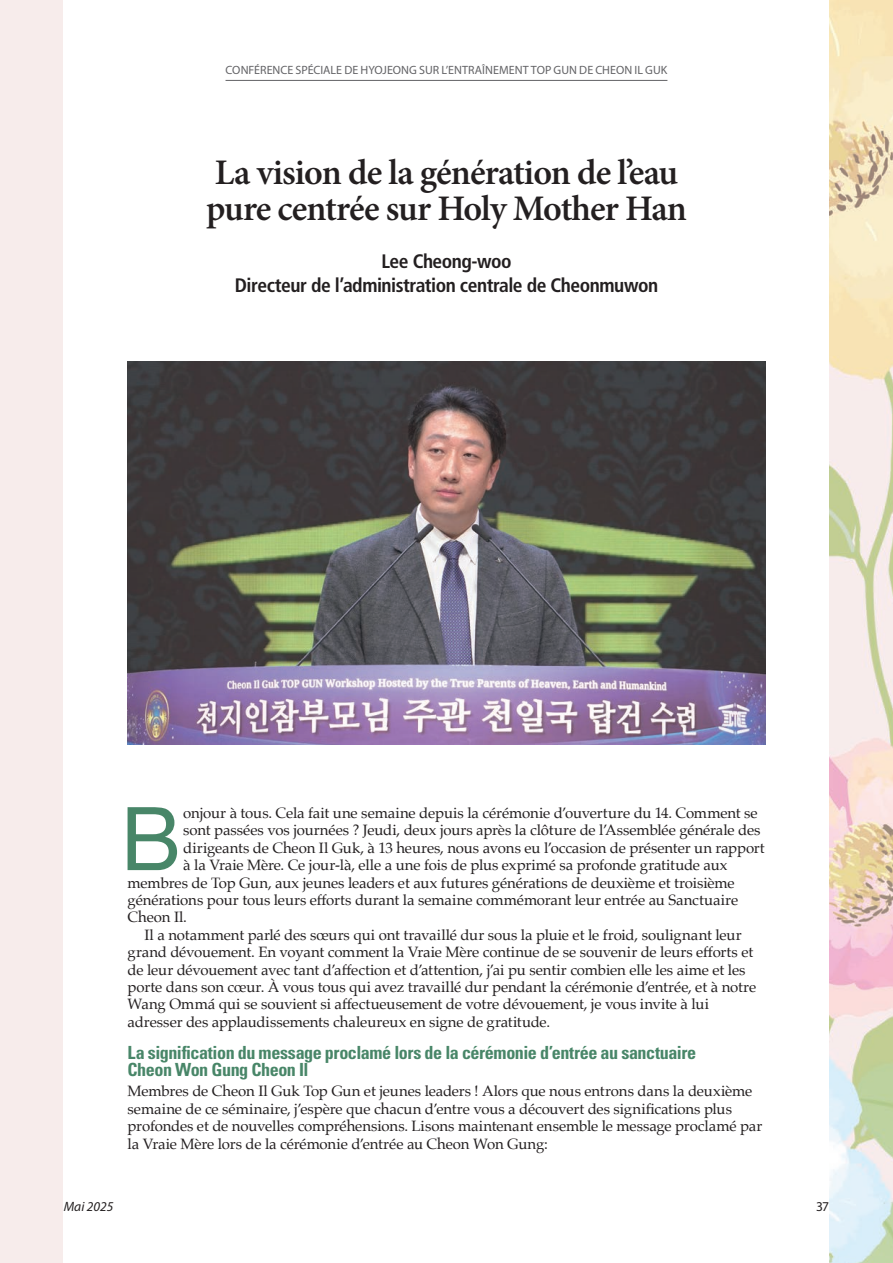
<style>
.page{position:relative;width:893px;height:1263px;background:#fff}
.page>*{position:absolute;margin:0;border:0;box-sizing:border-box;transform-origin:0 0}
.t1{font:88.05px "Helvetica Neue LT Std";color:#488668}
.t2{font:600 36px/36px "Minion Pro";letter-spacing:-.03em;color:#231f20}
.t3{font:700 condensed 19.5px/24px "Frutiger LT Std";letter-spacing:-.025em;color:#231f20;text-align:center}
.t4{font:700 condensed 18.15px/17.4px "Univers LT Std";letter-spacing:-.025em;color:#488668}
.t5{font:15px/17.4px "Palatino";letter-spacing:-.01em;color:#231f20}
.t6{font:italic 13.5px "Myriad Pro";color:#231f20}
.t7{font:13.5px "Myriad Pro";color:#231f20}
.t8{font:12px "Myriad Pro";color:#636366}
</style>
<div class="page">
<img style="left:0;top:0;width:893px;height:1263px">
<div style="left:64px;top:0;width:765px;height:1263px;background:#fff"></div>
<hr style="left:226px;top:80px;width:441px;height:1px;background:#636366">
<img style="left:128px;top:361px;width:637px;height:383px">
<p class="t8" style="left:226px;top:62px;width:443px">CONFÉRENCE SPÉCIALE DE HYOJEONG SUR L’ENTRAÎNEMENT TOP GUN DE CHEON IL GUK</p>
<h2 class="t2" style="left:206px;top:154px;width:482px">La vision de la génération de l’eau pure centrée sur Holy Mother Han</h2>
<h3 class="t3" style="left:235px;top:249px;width:425px">Lee Cheong-woo<br>Directeur de l’administration centrale de Cheonmuwon</h3>
<h1 class="t1" style="left:121px;top:786px;width:62px">B</h1>
<p class="t5" style="left:183px;top:804px;width:576px">onjour à tous. Cela fait une semaine depuis la cérémonie d’ouverture du 14. Comment se</p>
<p class="t5" style="left:183px;top:821px;width:579px">sont passées vos journées ? Jeudi, deux jours après la clôture de l’Assemblée générale des</p>
<p class="t5" style="left:183px;top:839px;width:583px">dirigeants de Cheon Il Guk, à 13 heures, nous avons eu l’occasion de présenter un rapport</p>
<p class="t5" style="left:183px;top:856px;width:546px">à la Vraie Mère. Ce jour-là, elle a une fois de plus exprimé sa profonde gratitude aux</p>
<p class="t5" style="left:128px;top:874px;width:609px">membres de Top Gun, aux jeunes leaders et aux futures générations de deuxième et troisième</p>
<p class="t5" style="left:128px;top:891px;width:612px">générations pour tous leurs efforts durant la semaine commémorant leur entrée au Sanctuaire</p>
<p class="t5" style="left:128px;top:908px;width:61px">Cheon Il.</p>
<p class="t5" style="left:145px;top:926px;width:599px">Il a notamment parlé des sœurs qui ont travaillé dur sous la pluie et le froid, soulignant leur</p>
<p class="t5" style="left:128px;top:943px;width:627px">grand dévouement. En voyant comment la Vraie Mère continue de se souvenir de leurs efforts et</p>
<p class="t5" style="left:128px;top:961px;width:619px">de leur dévouement avec tant d’affection et d’attention, j’ai pu sentir combien elle les aime et les</p>
<p class="t5" style="left:128px;top:978px;width:630px">porte dans son cœur. À vous tous qui avez travaillé dur pendant la cérémonie d’entrée, et à notre</p>
<p class="t5" style="left:128px;top:995px;width:583px">Wang Ommá qui se souvient si affectueusement de votre dévouement, je vous invite à lui</p>
<p class="t5" style="left:128px;top:1013px;width:424px">adresser des applaudissements chaleureux en signe de gratitude.</p>
<p class="t4" style="left:128px;top:1043px;width:570px">La signification du message proclamé lors de la cérémonie d’entrée au sanctuaire<br>Cheon Won Gung Cheon Il</p>
<p class="t5" style="left:128px;top:1082px;width:636px">Membres de Cheon Il Guk Top Gun et jeunes leaders ! Alors que nous entrons dans la deuxième semaine de ce séminaire, j’espère que chacun d’entre vous a découvert des significations plus profondes et de nouvelles compréhensions. Lisons maintenant ensemble le message proclamé par la Vraie Mère lors de la cérémonie d’entrée au Cheon Won Gung:</p>
<p class="t6" style="left:64px;top:1197px;width:51px">Mai 2025</p>
<p class="t7" style="left:816px;top:1198px;width:15px">37</p>
</div>
